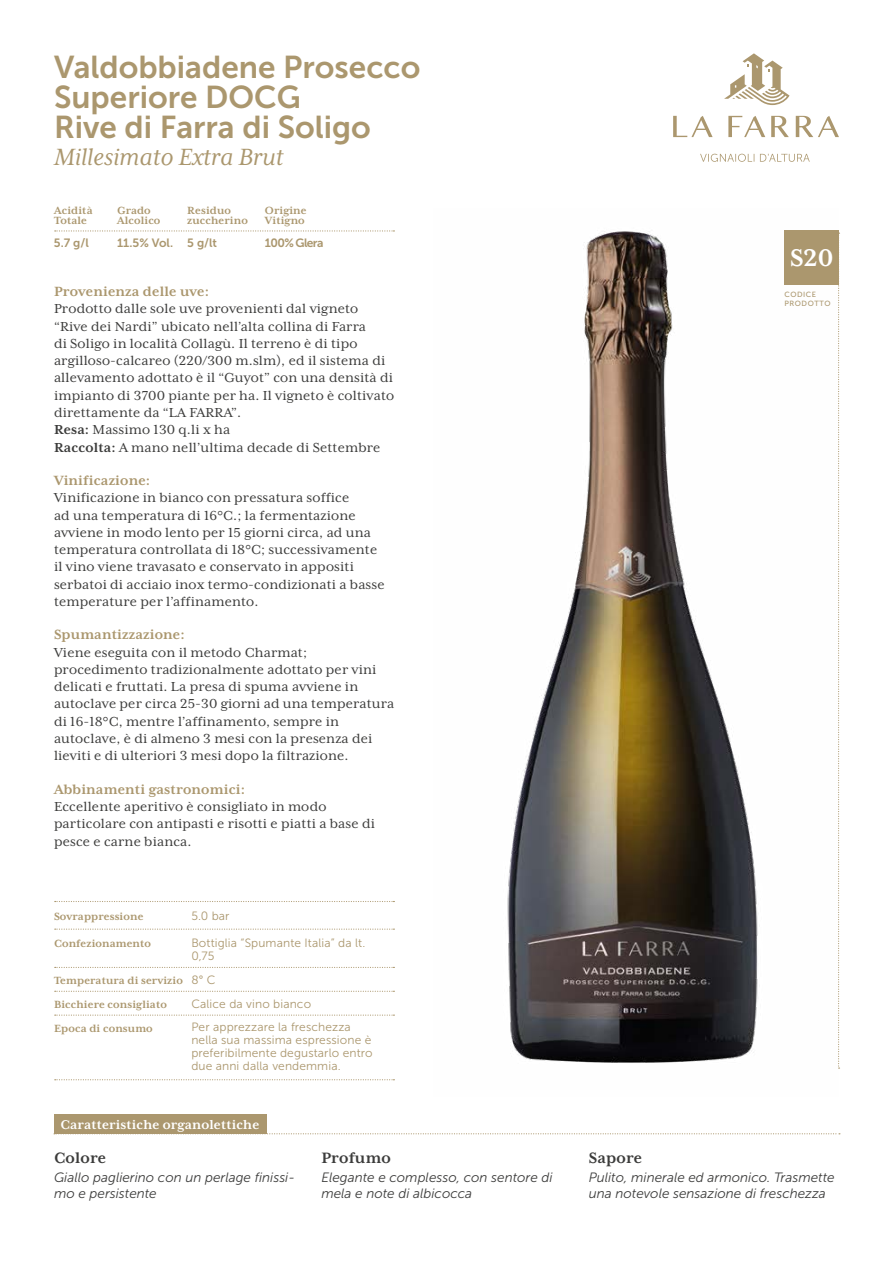
<style>
.page{position:relative;width:893px;height:1263px;background:#fff}
.page>*{position:absolute;margin:0;border:0;box-sizing:border-box;transform-origin:0 0}
.t1{font:31.5px/30px "Museo Sans 700";color:#ab976e}
.t2{font:700 27.6px "Mrs Eaves XL Serif OT";color:#fff}
.t3{font:italic 27px "Mrs Eaves XL Serif OT";color:#ab976e}
.t4{font:700 17.25px "Mrs Eaves XL Serif OT";letter-spacing:.01em;color:#3c3c3b}
.t5{font:700 15.3px "Mrs Eaves XL Serif OT";letter-spacing:.01em;color:#ab976e}
.t6{font:15px/17.2px "Mrs Eaves XL Serif OT";letter-spacing:.01em;color:#3c3c3b}
.t7{font:700 14.55px "Mrs Eaves XL Serif OT";letter-spacing:.01em;color:#fff}
.t8{font:italic 13.5px/15.3px "Museo Sans 300";color:#3c3c3b}
.t9{font:12px/12.8px "Museo Sans 300";letter-spacing:.01em;color:#ab976e}
.t10{font:700 12px/10.5px "Mrs Eaves XL Serif OT";letter-spacing:.01em;color:#ab976e}
.t11{font:12px "Museo Sans 700";letter-spacing:-.05em;color:#ab976e}
.t12{font:7.5px/9px "Museo Sans 500";letter-spacing:.075em;color:#ab976e}
.s1{font-weight:700}
</style>
<div class="page">
<img style="left:507px;top:230px;width:332px;height:833px">
<svg style="left:266px;top:1133px;width:574px;height:1px"></svg>
<svg style="left:55px;top:230px;width:339px;height:1px"></svg>
<div style="left:784px;top:231px;width:55px;height:54px;background:#ab976e"></div>
<svg style="left:838px;top:233px;width:2px;height:836px"></svg>
<div style="left:54px;top:1114px;width:212px;height:20px;background:#ab976e"></div>
<svg style="left:724px;top:53px;width:65px;height:52px"></svg>
<svg style="left:673px;top:116px;width:40px;height:21px"></svg>
<svg style="left:771px;top:116px;width:18px;height:21px"></svg>
<svg style="left:796px;top:116px;width:43px;height:21px"></svg>
<svg style="left:728px;top:116px;width:37px;height:21px"></svg>
<svg style="left:700px;top:154px;width:110px;height:8px"></svg>
<svg style="left:55px;top:967px;width:339px;height:1px"></svg>
<svg style="left:55px;top:991px;width:339px;height:1px"></svg>
<svg style="left:55px;top:1014px;width:339px;height:2px"></svg>
<svg style="left:55px;top:928px;width:339px;height:2px"></svg>
<svg style="left:55px;top:901px;width:339px;height:1px"></svg>
<svg style="left:55px;top:1079px;width:339px;height:1px"></svg>
<h1 class="t1" style="left:54px;top:52px;width:368px">Valdobbiadene Prosecco<br>Superiore DOCG<br>Rive di Farra di Soligo</h1>
<h3 class="t3" style="left:54px;top:143px;width:231px">Millesimato Extra Brut</h3>
<p class="t10" style="left:54px;top:205px;width:40px">Acidità<br>Totale</p>
<p class="t10" style="left:117px;top:205px;width:45px">Grado<br>Alcolico</p>
<p class="t10" style="left:187px;top:205px;width:62px">Residuo zuccherino</p>
<p class="t10" style="left:265px;top:205px;width:43px">Origine<br>Vitigno</p>
<p class="t11" style="left:54px;top:236px;width:36px">5.7 g/l</p>
<p class="t11" style="left:117px;top:236px;width:101px">11.5% Vol. 5 g/lt</p>
<p class="t11" style="left:265px;top:236px;width:60px">100% Glera</p>
<p class="t5" style="left:54px;top:284px;width:157px">Provenienza delle uve:</p>
<p class="t6" style="left:54px;top:300px;width:342px">Prodotto dalle sole uve provenienti dal vigneto “Rive dei Nardi” ubicato nell’alta collina di Farra<br>di Soligo in località Collagù. Il terreno è di tipo argilloso-calcareo (220/300 m.slm), ed il sistema di allevamento adottato è il “Guyot” con una densità di impianto di 3700 piante per ha. Il vigneto è coltivato direttamente da “LA FARRA”.<br><span class="s1">Resa:</span> Massimo 130 q.li x ha<br><span class="s1">Raccolta:</span> A mano nell’ultima decade di Settembre</p>
<p class="t5" style="left:54px;top:473px;width:98px">Vinificazione:</p>
<p class="t6" style="left:54px;top:489px;width:332px">Vinificazione in bianco con pressatura soffice<br>ad una temperatura di 16°C.; la fermentazione avviene in modo lento per 15 giorni circa, ad una temperatura controllata di 18°C; successivamente il vino viene travasato e conservato in appositi serbatoi di acciaio inox termo-condizionati a basse temperature per l’affinamento.</p>
<p class="t5" style="left:54px;top:627px;width:132px">Spumantizzazione:</p>
<p class="t6" style="left:54px;top:643px;width:342px">Viene eseguita con il metodo Charmat; procedimento tradizionalmente adottato per vini delicati e fruttati. La presa di spuma avviene in autoclave per circa 25-30 giorni ad una temperatura di 16-18°C, mentre l’affinamento, sempre in autoclave, è di almeno 3 mesi con la presenza dei lieviti e di ulteriori 3 mesi dopo la filtrazione.</p>
<p class="t5" style="left:54px;top:781px;width:193px">Abbinamenti gastronomici:</p>
<p class="t6" style="left:54px;top:798px;width:323px">Eccellente aperitivo è consigliato in modo particolare con antipasti e risotti e piatti a base di pesce e carne bianca.</p>
<p class="t10" style="left:54px;top:911px;width:91px">Sovrappressione</p>
<p class="t10" style="left:54px;top:938px;width:99px">Confezionamento</p>
<p class="t10" style="left:54px;top:969px;width:130px;line-height:23.9px">Temperatura di servizio<br>Bicchiere consigliato<br>Epoca di consumo</p>
<p class="t9" style="left:191px;top:910px;width:40px">5.0 bar</p>
<p class="t9" style="left:191px;top:936px;width:175px">Bottiglia “Spumante Italia” da lt.<br>0,75</p>
<p class="t9" style="left:191px;top:973px;width:26px">8° C</p>
<p class="t9" style="left:191px;top:992px;width:161px;line-height:23.5px">Calice da vino bianco<br>Per apprezzare la freschezza</p>
<p class="t9" style="left:191px;top:1033px;width:183px;text-align:justify">nella sua massima espressione è preferibilmente degustarlo entro due anni dalla vendemmia.</p>
<p class="t7" style="left:60px;top:1117px;width:200px">Caratteristiche organolettiche</p>
<p class="t4" style="left:54px;top:1149px;width:54px">Colore</p>
<p class="t8" style="left:54px;top:1170px;width:243px">Giallo paglierino con un perlage finissi&shy;mo e persistente</p>
<p class="t4" style="left:321px;top:1149px;width:71px">Profumo</p>
<p class="t8" style="left:321px;top:1170px;width:233px">Elegante e complesso, con sentore di mela e note di albicocca</p>
<h2 class="t2" style="left:790px;top:243px;width:45px">S20</h2>
<p class="t12" style="left:784px;top:290px;width:48px">CODICE<br>PRODOTTO</p>
<p class="t4" style="left:589px;top:1149px;width:55px">Sapore</p>
<p class="t8" style="left:589px;top:1170px;width:247px">Pulito, minerale ed armonico. Trasmette una notevole sensazione di freschezza</p>
</div>
